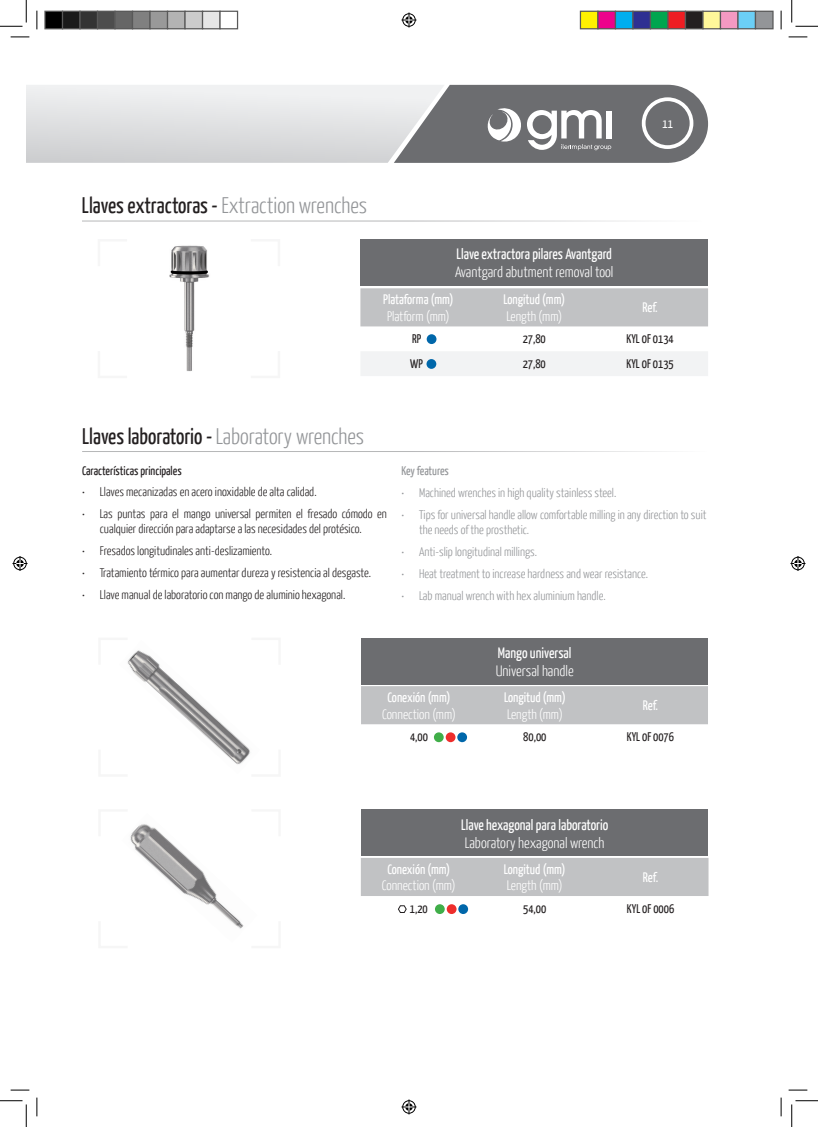
<style>
.page{position:relative;width:818px;height:1127px;background:#fff}
.page>*{position:absolute;margin:0;border:0;box-sizing:border-box;transform-origin:0 0}
.t1{font:22.5px "Yanone Kaffeesatz";color:#231f20}
.t2{font:15px "Yanone Kaffeesatz";color:#fff}
.t3{font:300 15px "Yanone Kaffeesatz";color:#fff}
.t4{font:13.75px "Yanone Kaffeesatz";color:#fff}
.t5{font:300 13.75px "Yanone Kaffeesatz";color:#fff}
.t6{font:300 12.5px/15px "Yanone Kaffeesatz";color:#231f20}
.t7{font:300 12.5px/15px "Yanone Kaffeesatz";color:#939598}
.t8{font:12.5px "Yanone Kaffeesatz";color:#231f20}
.t9{font:12.5px "Yanone Kaffeesatz";letter-spacing:-.005em;color:#939598}
.t10{font:12.5px "Yanone Kaffeesatz";color:#fff}
.s1{font-weight:300;color:#939598}
</style>
<div class="page">
<svg style="left:26px;top:85px;width:682px;height:78px;background:#b9b9bb"></svg>
<hr style="left:82px;top:451px;width:627px;height:1px;background:#6c6d70">
<div style="left:361px;top:637px;width:347px;height:47px;background:#6c6d70"></div>
<div style="left:361px;top:686px;width:347px;height:38px;background:#c1c2c4"></div>
<div style="left:434px;top:732px;width:10px;height:10px;background:#40ae49;border-radius:50%"></div>
<div style="left:446px;top:732px;width:9px;height:10px;background:#ee2e2c;border-radius:50%"></div>
<img style="left:127px;top:650px;width:123px;height:115px">
<div style="left:457px;top:732px;width:10px;height:10px;background:#0067aa;border-radius:50%"></div>
<div style="left:361px;top:809px;width:347px;height:46px;background:#6c6d70"></div>
<div style="left:361px;top:858px;width:347px;height:37px;background:#c1c2c4"></div>
<svg style="left:398px;top:905px;width:9px;height:7px"></svg>
<div style="left:435px;top:904px;width:10px;height:9px;background:#40ae49;border-radius:50%"></div>
<div style="left:447px;top:904px;width:9px;height:9px;background:#ee2e2c;border-radius:50%"></div>
<img style="left:130px;top:824px;width:114px;height:105px">
<div style="left:458px;top:904px;width:10px;height:9px;background:#0067aa;border-radius:50%"></div>
<div style="left:360px;top:239px;width:348px;height:47px;background:#6c6d70"></div>
<div style="left:360px;top:288px;width:348px;height:38px;background:#c1c2c4"></div>
<div style="left:361px;top:352px;width:347px;height:24px;background:#f2f3f4"></div>
<div style="left:427px;top:334px;width:9px;height:10px;background:#0067aa;border-radius:50%"></div>
<div style="left:426px;top:359px;width:10px;height:10px;background:#0067aa;border-radius:50%"></div>
<img style="left:169px;top:245px;width:41px;height:126px">
<hr style="left:82px;top:220px;width:624px;height:1px;background:#6c6d70">
<svg style="left:11px;top:36px;width:18px;height:2px"></svg>
<svg style="left:788px;top:36px;width:19px;height:2px"></svg>
<svg style="left:11px;top:1089px;width:18px;height:1px"></svg>
<svg style="left:788px;top:1089px;width:19px;height:1px"></svg>
<svg style="left:36px;top:11px;width:2px;height:18px"></svg>
<svg style="left:36px;top:1097px;width:2px;height:18px"></svg>
<svg style="left:780px;top:11px;width:2px;height:18px"></svg>
<svg style="left:780px;top:1097px;width:2px;height:18px"></svg>
<svg style="left:0;top:0;width:27px;height:27px"></svg>
<svg style="left:0;top:1100px;width:27px;height:26px"></svg>
<svg style="left:791px;top:0;width:27px;height:27px"></svg>
<svg style="left:791px;top:1100px;width:27px;height:26px"></svg>
<svg style="left:401px;top:13px;width:15px;height:15px"></svg>
<svg style="left:401px;top:1099px;width:15px;height:15px"></svg>
<svg style="left:13px;top:556px;width:15px;height:15px"></svg>
<svg style="left:790px;top:556px;width:15px;height:15px"></svg>
<div style="left:45px;top:11px;width:18px;height:18px;background:#000"></div>
<div style="left:44px;top:11px;width:19px;height:18px;border:1px solid #595959"></div>
<div style="left:63px;top:11px;width:17px;height:18px;background:#1a1a1a"></div>
<div style="left:62px;top:11px;width:19px;height:18px;border:1px solid #595959"></div>
<div style="left:80px;top:11px;width:18px;height:18px;background:#333"></div>
<div style="left:79px;top:11px;width:19px;height:18px;border:1px solid #595959"></div>
<div style="left:98px;top:11px;width:17px;height:18px;background:#4d4d4d"></div>
<div style="left:97px;top:11px;width:19px;height:18px;border:1px solid #595959"></div>
<div style="left:115px;top:11px;width:18px;height:18px;background:#666"></div>
<div style="left:114px;top:11px;width:19px;height:18px;border:1px solid #595959"></div>
<div style="left:133px;top:11px;width:17px;height:18px;background:#808080"></div>
<div style="left:132px;top:11px;width:19px;height:18px;border:1px solid #595959"></div>
<div style="left:150px;top:11px;width:18px;height:18px;background:#999"></div>
<div style="left:149px;top:11px;width:19px;height:18px;border:1px solid #595959"></div>
<div style="left:168px;top:11px;width:17px;height:18px;background:#b3b3b3"></div>
<div style="left:167px;top:11px;width:19px;height:18px;border:1px solid #595959"></div>
<div style="left:185px;top:11px;width:18px;height:18px;background:#ccc"></div>
<div style="left:184px;top:11px;width:19px;height:18px;border:1px solid #595959"></div>
<div style="left:203px;top:11px;width:17px;height:18px;background:#e6e6e6"></div>
<div style="left:202px;top:11px;width:19px;height:18px;border:1px solid #595959"></div>
<div style="left:219px;top:11px;width:19px;height:18px;border:1px solid #595959"></div>
<div style="left:580px;top:11px;width:18px;height:18px;background:#fff101"></div>
<div style="left:580px;top:11px;width:18px;height:18px;border:1px solid #595959"></div>
<div style="left:598px;top:11px;width:17px;height:18px;background:#ed028c"></div>
<div style="left:597px;top:11px;width:19px;height:18px;border:1px solid #595959"></div>
<div style="left:615px;top:11px;width:18px;height:18px;background:#00aeef"></div>
<div style="left:615px;top:11px;width:18px;height:18px;border:1px solid #595959"></div>
<div style="left:633px;top:11px;width:17px;height:18px;background:#2e3092"></div>
<div style="left:632px;top:11px;width:19px;height:18px;border:1px solid #595959"></div>
<div style="left:650px;top:11px;width:18px;height:18px;background:#00a54f"></div>
<div style="left:650px;top:11px;width:18px;height:18px;border:1px solid #595959"></div>
<div style="left:668px;top:11px;width:17px;height:18px;background:#ee1d23"></div>
<div style="left:667px;top:11px;width:19px;height:18px;border:1px solid #595959"></div>
<div style="left:685px;top:11px;width:18px;height:18px;background:#231f20"></div>
<div style="left:685px;top:11px;width:18px;height:18px;border:1px solid #595959"></div>
<div style="left:703px;top:11px;width:17px;height:18px;background:#fff79a"></div>
<div style="left:702px;top:11px;width:19px;height:18px;border:1px solid #595959"></div>
<div style="left:720px;top:11px;width:18px;height:18px;background:#f499c2"></div>
<div style="left:720px;top:11px;width:18px;height:18px;border:1px solid #595959"></div>
<div style="left:738px;top:11px;width:17px;height:18px;background:#6bcff6"></div>
<div style="left:737px;top:11px;width:19px;height:18px;border:1px solid #595959"></div>
<div style="left:755px;top:11px;width:18px;height:18px;background:#939598"></div>
<div style="left:755px;top:11px;width:18px;height:18px;border:1px solid #595959"></div>
<p class="t10" style="left:662px;top:116px;width:12px">11</p>
<p class="t1" style="left:82px;top:191px;width:287px">Llaves extractoras - <span class="s1">Extraction wrenches</span></p>
<p class="t2" style="left:456px;top:244px;width:157px">Llave extractora pilares Avantgard</p>
<p class="t3" style="left:455px;top:263px;width:160px">Avantgard abutment removal tool</p>
<p class="t4" style="left:383px;top:291px;width:72px">Plataforma (mm)</p>
<p class="t5" style="left:387px;top:307px;width:64px">Platform (mm)</p>
<p class="t4" style="left:503px;top:291px;width:63px">Longitud (mm)</p>
<p class="t5" style="left:506px;top:307px;width:57px">Length (mm)</p>
<p class="t4" style="left:642px;top:299px;width:17px">Ref.</p>
<p class="t8" style="left:412px;top:331px;width:11px">RP</p>
<p class="t8" style="left:523px;top:331px;width:25px">27,80</p>
<p class="t8" style="left:626px;top:331px;width:49px">KYL 0F 0134</p>
<p class="t8" style="left:410px;top:356px;width:14px">WP</p>
<p class="t8" style="left:523px;top:356px;width:25px">27,80</p>
<p class="t8" style="left:626px;top:356px;width:49px">KYL 0F 0135</p>
<p class="t1" style="left:82px;top:422px;width:284px">Llaves laboratorio - <span class="s1">Laboratory wrenches</span></p>
<p class="t8" style="left:82px;top:462px;width:101px">Características principales</p>
<p class="t6" style="left:82px;top:483px;width:236px">• Llaves mecanizadas en acero inoxidable de alta calidad.</p>
<p class="t6" style="left:100px;top:505px;width:289px;text-indent:-18px">• Las puntas para el mango universal permiten el fresado cómodo en cualquier dirección para adaptarse a las necesidades del protésico.</p>
<p class="t6" style="left:82px;top:542px;width:191px">• Fresados longitudinales anti-deslizamiento.</p>
<p class="t6" style="left:82px;top:564px;width:290px">• Tratamiento térmico para aumentar dureza y resistencia al desgaste.</p>
<p class="t6" style="left:82px;top:586px;width:265px">• Llave manual de laboratorio con mango de aluminio hexagonal.</p>
<p class="t9" style="left:401px;top:462px;width:49px">Key features</p>
<p class="t7" style="left:401px;top:484px;width:216px">• Machined wrenches in high quality stainless steel.</p>
<p class="t7" style="left:419px;top:506px;width:289px;text-indent:-18px">• Tips for universal handle allow comfortable milling in any direction to suit the needs of the prosthetic.</p>
<p class="t7" style="left:401px;top:543px;width:137px">• Anti-slip longitudinal millings.</p>
<p class="t7" style="left:401px;top:566px;width:248px">• Heat treatment to increase hardness and wear resistance.</p>
<p class="t7" style="left:401px;top:588px;width:206px">• Lab manual wrench with hex aluminium handle.</p>
<p class="t2" style="left:498px;top:643px;width:75px">Mango universal</p>
<p class="t3" style="left:496px;top:661px;width:80px">Universal handle</p>
<p class="t4" style="left:387px;top:688px;width:64px">Conexión (mm)</p>
<p class="t5" style="left:382px;top:705px;width:75px">Connection (mm)</p>
<p class="t4" style="left:504px;top:688px;width:63px">Longitud (mm)</p>
<p class="t5" style="left:507px;top:705px;width:57px">Length (mm)</p>
<p class="t4" style="left:643px;top:697px;width:17px">Ref.</p>
<p class="t8" style="left:410px;top:729px;width:19px">4,00</p>
<p class="t8" style="left:523px;top:729px;width:25px">80,00</p>
<p class="t8" style="left:627px;top:729px;width:49px">KYL 0F 0076</p>
<p class="t2" style="left:461px;top:815px;width:149px">Llave hexagonal para laboratorio</p>
<p class="t3" style="left:465px;top:833px;width:141px">Laboratory hexagonal wrench</p>
<p class="t4" style="left:387px;top:860px;width:64px">Conexión (mm)</p>
<p class="t5" style="left:382px;top:876px;width:75px">Connection (mm)</p>
<p class="t4" style="left:504px;top:860px;width:63px">Longitud (mm)</p>
<p class="t5" style="left:507px;top:876px;width:57px">Length (mm)</p>
<p class="t4" style="left:643px;top:868px;width:17px">Ref.</p>
<p class="t8" style="left:410px;top:900px;width:19px">1,20</p>
<p class="t8" style="left:523px;top:900px;width:25px">54,00</p>
<p class="t8" style="left:627px;top:900px;width:49px">KYL 0F 0006</p>
</div>
